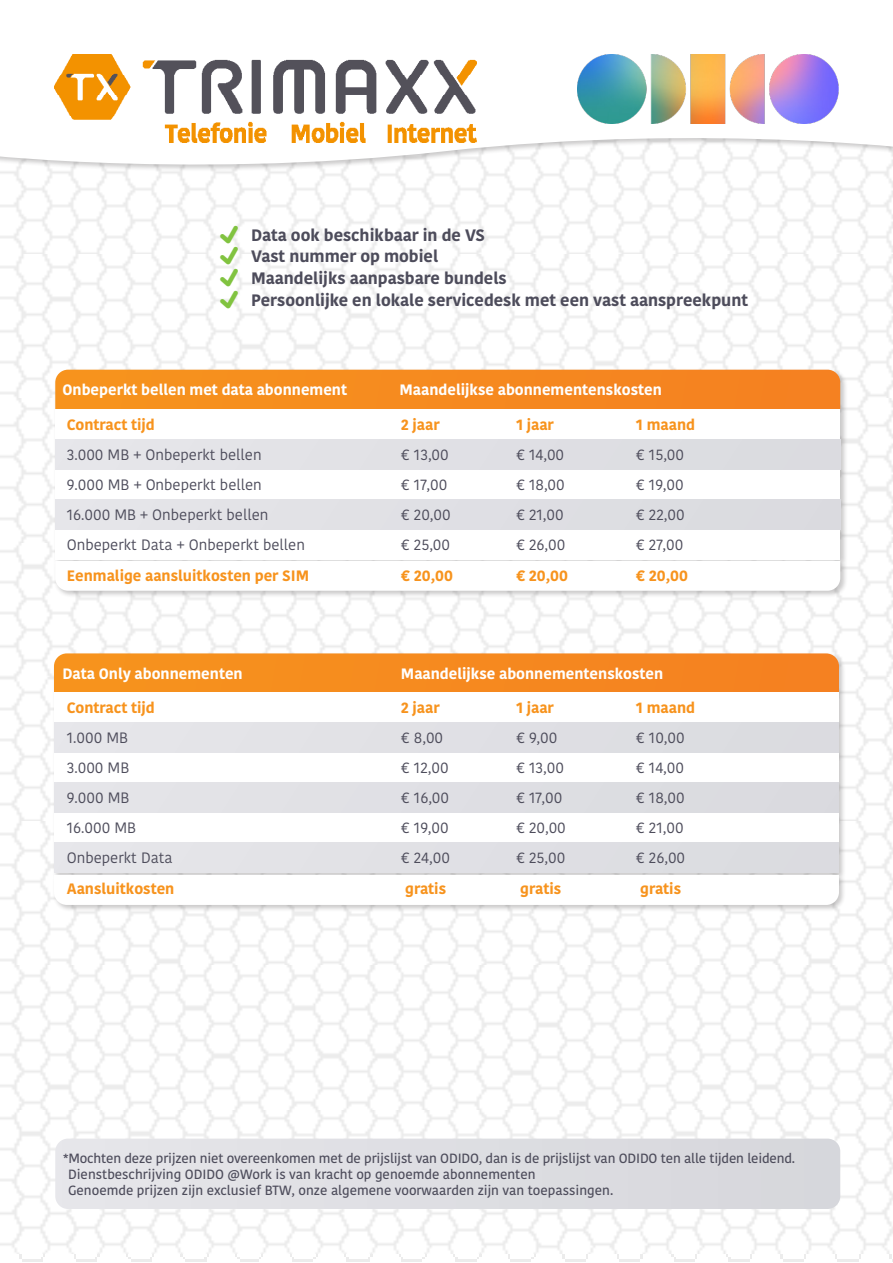
<style>
.page{position:relative;width:893px;height:1263px;background:#fff}
.page>*{position:absolute;margin:0;border:0;box-sizing:border-box;transform-origin:0 0}
.t1{font:700 16.5px "Kohinoor";color:#4d4c5b}
.kohinoor_light_tabel{font:15px "Kohinoor";color:#4d4c5b}
.kohinoor_light_tabel-2{font:700 15px "Kohinoor";color:#f7931d}
.kohinoor_light_tabel-3{font:700 15px "Kohinoor";color:#fff}
.t2{font:600 13.35px "Kohinoor";color:#4d4c5b}
.s1{color:#81c340}
</style>
<div class="page">
<svg style="left:0;top:81px;width:893px;height:100px"></svg>
<img style="left:54px;top:54px;width:423px;height:89px">
<div style="left:54px;top:368px;width:794px;height:231px;background:#231f20;opacity:.24"></div>
<svg style="left:55px;top:370px;width:785px;height:39px;background:#f58a1f"></svg>
<div style="left:55px;top:409px;width:785px;height:30px;background:#fff"></div>
<svg style="left:55px;top:561px;width:785px;height:30px"></svg>
<div style="left:55px;top:469px;width:785px;height:30px;background:#fff"></div>
<div style="left:55px;top:529px;width:785px;height:30px;background:#fff"></div>
<div style="left:55px;top:439px;width:785px;height:30px;background:#e0e0e5"></div>
<div style="left:55px;top:499px;width:785px;height:30px;background:#e0e0e5"></div>
<div style="left:52px;top:652px;width:795px;height:260px;background:#231f20;opacity:.24"></div>
<svg style="left:54px;top:653px;width:785px;height:40px;background:#f58e27"></svg>
<div style="left:54px;top:693px;width:785px;height:30px;background:#fff"></div>
<div style="left:54px;top:813px;width:785px;height:30px;background:#fff"></div>
<div style="left:54px;top:753px;width:785px;height:30px;background:#fff"></div>
<svg style="left:54px;top:875px;width:785px;height:30px"></svg>
<div style="left:54px;top:723px;width:785px;height:30px;background:#e0e0e5"></div>
<div style="left:54px;top:843px;width:785px;height:30px;background:#e0e0e5"></div>
<div style="left:54px;top:783px;width:785px;height:30px;background:#dfdfe4"></div>
<div style="left:55px;top:1138px;width:785px;height:71px;background:#dedee3"></div>
<img style="left:578px;top:54px;width:261px;height:69px">
<p class="t1" style="left:217px;top:224px;width:270px"><span class="s1">✔</span> Data ook beschikbaar in de VS</p>
<p class="t1" style="left:217px;top:246px;width:223px"><span class="s1">✔</span> Vast nummer op mobiel</p>
<p class="t1" style="left:217px;top:267px;width:291px"><span class="s1">✔</span> Maandelijks aanpasbare bundels</p>
<p class="t1" style="left:217px;top:289px;width:533px"><span class="s1">✔</span> Persoonlijke en lokale servicedesk met een vast aanspreekpunt</p>
<p class="kohinoor_light_tabel-3" style="left:63px;top:380px;width:286px">Onbeperkt bellen met data abonnement</p>
<p class="kohinoor_light_tabel-3" style="left:399px;top:380px;width:264px">Maandelijkse abonnementenskosten</p>
<p class="kohinoor_light_tabel-2" style="left:67px;top:415px;width:90px">Contract tijd</p>
<p class="kohinoor_light_tabel" style="left:67px;top:445px;width:196px">3.000 MB + Onbeperkt bellen</p>
<p class="kohinoor_light_tabel" style="left:67px;top:475px;width:197px">9.000 MB + Onbeperkt bellen</p>
<p class="kohinoor_light_tabel" style="left:67px;top:505px;width:203px">16.000 MB + Onbeperkt bellen</p>
<p class="kohinoor_light_tabel" style="left:67px;top:535px;width:240px">Onbeperkt Data + Onbeperkt bellen</p>
<p class="kohinoor_light_tabel-2" style="left:67px;top:566px;width:244px">Eenmalige aansluitkosten per SIM</p>
<p class="kohinoor_light_tabel-2" style="left:401px;top:415px;width:40px">2 jaar</p>
<p class="kohinoor_light_tabel" style="left:401px;top:445px;width:49px">€ 13,00</p>
<p class="kohinoor_light_tabel" style="left:401px;top:475px;width:48px">€ 17,00</p>
<p class="kohinoor_light_tabel" style="left:401px;top:505px;width:51px">€ 20,00</p>
<p class="kohinoor_light_tabel" style="left:401px;top:535px;width:51px">€ 25,00</p>
<p class="kohinoor_light_tabel-2" style="left:401px;top:566px;width:54px">€ 20,00</p>
<p class="kohinoor_light_tabel-2" style="left:516px;top:415px;width:39px">1 jaar</p>
<p class="kohinoor_light_tabel" style="left:516px;top:445px;width:50px">€ 14,00</p>
<p class="kohinoor_light_tabel" style="left:516px;top:475px;width:50px">€ 18,00</p>
<p class="kohinoor_light_tabel" style="left:516px;top:505px;width:49px">€ 21,00</p>
<p class="kohinoor_light_tabel" style="left:516px;top:535px;width:51px">€ 26,00</p>
<p class="kohinoor_light_tabel-2" style="left:516px;top:566px;width:54px">€ 20,00</p>
<p class="kohinoor_light_tabel-2" style="left:636px;top:415px;width:61px">1 maand</p>
<p class="kohinoor_light_tabel" style="left:636px;top:445px;width:50px">€ 15,00</p>
<p class="kohinoor_light_tabel" style="left:636px;top:475px;width:49px">€ 19,00</p>
<p class="kohinoor_light_tabel" style="left:636px;top:505px;width:50px">€ 22,00</p>
<p class="kohinoor_light_tabel" style="left:636px;top:535px;width:49px">€ 27,00</p>
<p class="kohinoor_light_tabel-2" style="left:636px;top:566px;width:54px">€ 20,00</p>
<p class="kohinoor_light_tabel-3" style="left:63px;top:664px;width:182px">Data Only abonnementen</p>
<p class="kohinoor_light_tabel-3" style="left:401px;top:664px;width:264px">Maandelijkse abonnementenskosten</p>
<p class="kohinoor_light_tabel-2" style="left:67px;top:698px;width:90px">Contract tijd</p>
<p class="kohinoor_light_tabel" style="left:67px;top:728px;width:63px">1.000 MB</p>
<p class="kohinoor_light_tabel" style="left:67px;top:758px;width:64px">3.000 MB</p>
<p class="kohinoor_light_tabel" style="left:67px;top:788px;width:64px">9.000 MB</p>
<p class="kohinoor_light_tabel" style="left:67px;top:818px;width:71px">16.000 MB</p>
<p class="kohinoor_light_tabel" style="left:67px;top:848px;width:108px">Onbeperkt Data</p>
<p class="kohinoor_light_tabel-2" style="left:67px;top:879px;width:109px">Aansluitkosten</p>
<p class="kohinoor_light_tabel-2" style="left:401px;top:698px;width:40px">2 jaar</p>
<p class="kohinoor_light_tabel" style="left:401px;top:728px;width:44px">€ 8,00</p>
<p class="kohinoor_light_tabel" style="left:401px;top:758px;width:49px">€ 12,00</p>
<p class="kohinoor_light_tabel" style="left:401px;top:788px;width:50px">€ 16,00</p>
<p class="kohinoor_light_tabel" style="left:401px;top:818px;width:49px">€ 19,00</p>
<p class="kohinoor_light_tabel" style="left:401px;top:848px;width:51px">€ 24,00</p>
<p class="kohinoor_light_tabel-2" style="left:405px;top:879px;width:42px">gratis</p>
<p class="kohinoor_light_tabel-2" style="left:516px;top:698px;width:39px">1 jaar</p>
<p class="kohinoor_light_tabel" style="left:516px;top:728px;width:43px">€ 9,00</p>
<p class="kohinoor_light_tabel" style="left:516px;top:758px;width:49px">€ 13,00</p>
<p class="kohinoor_light_tabel" style="left:516px;top:788px;width:48px">€ 17,00</p>
<p class="kohinoor_light_tabel" style="left:516px;top:818px;width:51px">€ 20,00</p>
<p class="kohinoor_light_tabel" style="left:516px;top:848px;width:51px">€ 25,00</p>
<p class="kohinoor_light_tabel-2" style="left:520px;top:879px;width:42px">gratis</p>
<p class="kohinoor_light_tabel-2" style="left:636px;top:698px;width:61px">1 maand</p>
<p class="kohinoor_light_tabel" style="left:636px;top:728px;width:50px">€ 10,00</p>
<p class="kohinoor_light_tabel" style="left:636px;top:758px;width:50px">€ 14,00</p>
<p class="kohinoor_light_tabel" style="left:636px;top:788px;width:50px">€ 18,00</p>
<p class="kohinoor_light_tabel" style="left:636px;top:818px;width:49px">€ 21,00</p>
<p class="kohinoor_light_tabel" style="left:636px;top:848px;width:51px">€ 26,00</p>
<p class="kohinoor_light_tabel-2" style="left:640px;top:879px;width:42px">gratis</p>
<p class="t2" style="left:63px;top:1150px;width:734px">*Mochten deze prijzen niet overeenkomen met de prijslijst van ODIDO, dan is de prijslijst van ODIDO ten alle tijden leidend.</p>
<p class="t2" style="left:68px;top:1166px;width:469px">Dienstbeschrijving ODIDO @Work is van kracht op genoemde abonnementen</p>
<p class="t2" style="left:68px;top:1182px;width:547px">Genoemde prijzen zijn exclusief BTW, onze algemene voorwaarden zijn van toepassingen.</p>
</div>
